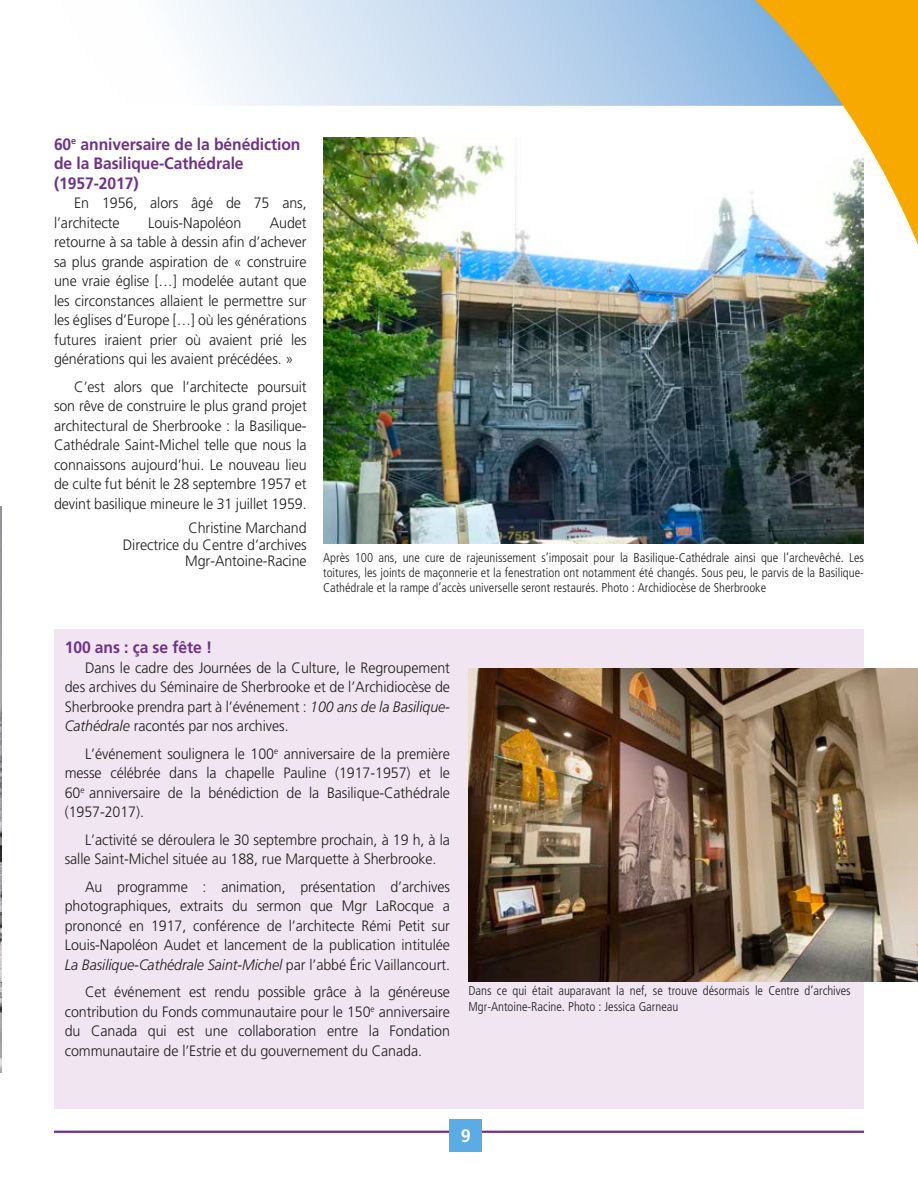
<style>
.page{position:relative;width:918px;height:1188px;background:#fff}
.page>*{position:absolute;margin:0;border:0;box-sizing:border-box;transform-origin:0 0}
.t1{font:700 18px "Frutiger";color:#fff}
.t2{font:700 16.5px/19.5px "Frutiger";letter-spacing:-.005em;color:#6e328a;scale:.95 1}
.t3{font:300 15px/19.5px "Frutiger";letter-spacing:-.005em;color:#1d1d1b;text-align:justify;scale:.95 1}
.t4{font:300 condensed 12.75px/15.3px "Frutiger";color:#1d1d1b;text-align:justify}
.s1{font-stretch:normal;font-size:15px}
.s2{font-style:italic}
</style>
<div class="page">
<svg style="left:176px;top:0;width:440px;height:106px;background:#d4e3f3"></svg>
<svg style="left:616px;top:0;width:302px;height:245px"></svg>
<hr style="left:54px;top:1131px;width:810px;height:2px;background:#6e328a">
<div style="left:450px;top:1119px;width:32px;height:32px;background:#5aace5"></div>
<div style="left:54px;top:629px;width:810px;height:480px;background:#f0e5f1"></div>
<img style="left:0;top:507px;width:1px;height:566px">
<img style="left:323px;top:138px;width:541px;height:405px">
<img style="left:468px;top:668px;width:450px;height:313px">
<p class="t2" style="left:54px;top:134px;width:261px">60<sup>e</sup> anniversaire de la bénédiction de la Basilique-Cathédrale (1957-2017)</p>
<p class="t3" style="left:54px;top:193px;width:268px;text-indent:20px">En 1956, alors âgé de 75 ans, l’architecte</p>
<p class="t3" style="left:54px;top:213px;width:268px;text-indent:216px">Audet retourne à sa table à dessin afin d’achever sa plus grande aspiration de « construire une vraie église […] modelée autant que les circonstances allaient le permettre sur les églises d’Europe […] où les générations futures iraient prier où avaient prié les générations qui les avaient précédées. »</p>
<p class="t3" style="left:54px;top:377px;width:268px;text-indent:20px">C’est alors que l’architecte poursuit son rêve de construire le plus grand projet architectural de Sherbrooke : la Basilique-Cathédrale Saint-Michel telle que nous la connaissons aujourd’hui. Le nouveau lieu de culte fut bénit le 28 septembre 1957 et devint basilique mineure le 31 juillet 1959.</p>
<p class="t3" style="left:123px;top:520px;width:195px;line-height:16.5px;text-align:right">Christine Marchand<br>Directrice du Centre d’archives</p>
<p class="t4" style="left:323px;top:550px;width:542px;text-indent:-138px"><span class="s1">Mgr-Antoine-Racine</span> Après 100 ans, une cure de rajeunissement s’imposait pour la Basilique-Cathédrale ainsi que l’archevêché. Les toitures, les joints de maçonnerie et la fenestration ont notamment été changés. Sous peu, le parvis de la Basilique-Cathédrale et la rampe d’accès universelle seront restaurés. Photo : Archidiocèse de Sherbrooke</p>
<p class="t3" style="left:148px;top:213px;width:100px">Louis-Napoléon</p>
<p class="t2" style="left:65px;top:637px;width:157px">100 ans : ça se fête !</p>
<p class="t3" style="left:65px;top:658px;width:407px;text-indent:20px">Dans le cadre des Journées de la Culture, le Regroupement des archives du Séminaire de Sherbrooke et de l’Archidiocèse de Sherbrooke prendra part à l’événement : <span class="s2">100 ans de la Basilique-Cathédrale</span> racontés par nos archives.</p>
<p class="t3" style="left:65px;top:744px;width:407px;text-indent:20px">L’événement soulignera le 100<sup>e</sup> anniversaire de la première messe célébrée dans la chapelle Pauline (1917-1957) et le 60<sup>e</sup> anniversaire de la bénédiction de la Basilique-Cathédrale (1957-2017).</p>
<p class="t3" style="left:65px;top:830px;width:407px;text-indent:20px">L’activité se déroulera le 30 septembre prochain, à 19 h, à la salle Saint-Michel située au 188, rue Marquette à Sherbrooke.</p>
<p class="t3" style="left:65px;top:877px;width:407px;text-indent:20px">Au programme : animation, présentation d’archives photographiques, extraits du sermon que Mgr LaRocque a prononcé en 1917, conférence de l’architecte Rémi Petit sur Louis-Napoléon Audet et lancement de la publication intitulée <span class="s2">La Basilique-Cathédrale Saint-Michel</span> par l’abbé Éric Vaillancourt.</p>
<p class="t3" style="left:65px;top:983px;width:407px;text-indent:20px">Cet événement est rendu possible grâce à la généreuse contribution du Fonds communautaire pour le 150<sup>e</sup> anniversaire du Canada qui est une collaboration entre la Fondation communautaire de l’Estrie et du gouvernement du Canada.</p>
<p class="t4" style="left:468px;top:983px;width:384px">Dans ce qui était auparavant la nef, se trouve désormais le Centre d’archives<br>Mgr-Antoine-Racine. Photo : Jessica Garneau</p>
<p class="t1" style="left:461px;top:1125px;width:12px">9</p>
</div>
